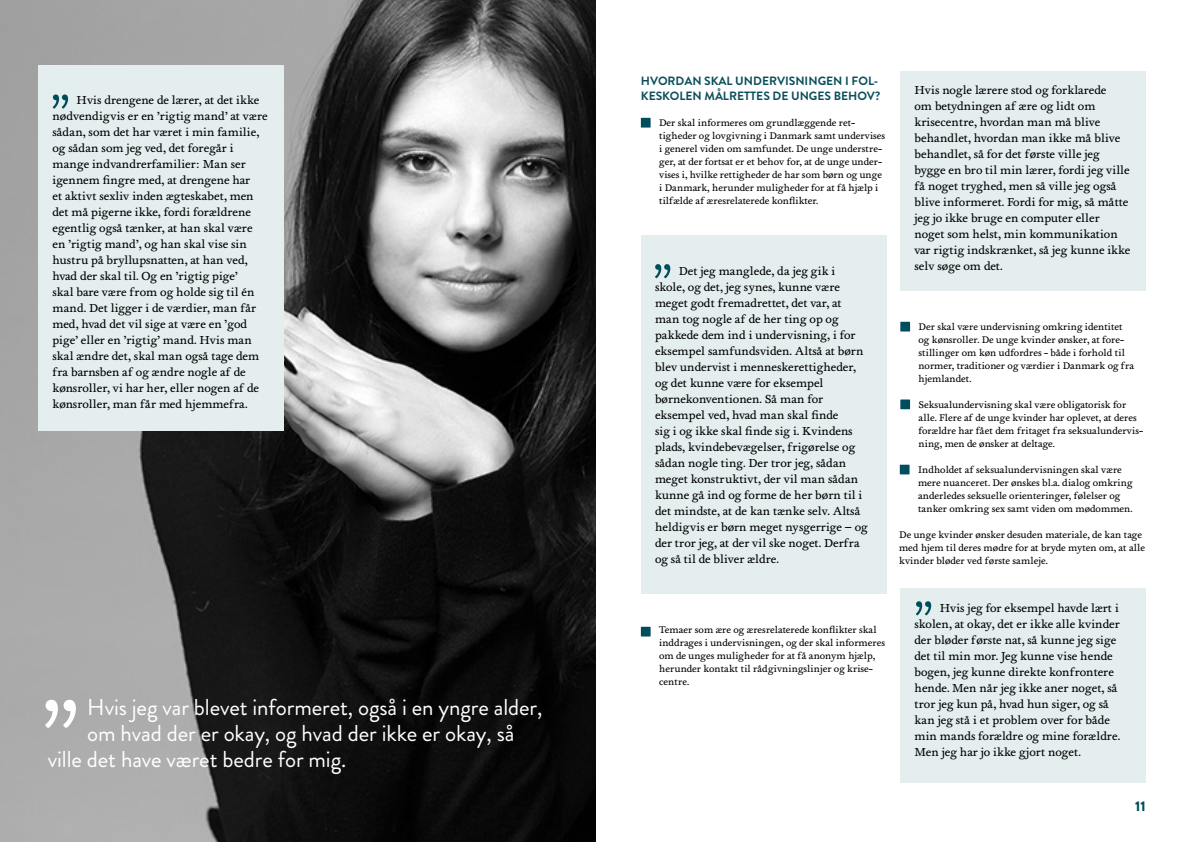
<style>
.page{position:relative;width:1191px;height:842px;background:#fff}
.page>*{position:absolute;margin:0;border:0;box-sizing:border-box;transform-origin:0 0}
.t1{font:23px "Brandon Grotesque";letter-spacing:-.005em;color:#fff}
.t2{font:900 14px "Brandon Grotesque";color:#004e5c}
.t3{font:12px/16px "Foundry Wilson";color:#000}
.t4{font:700 12px/15px "Brandon Grotesque";color:#0b4e5b}
.t5{font:10px/13px "Foundry Wilson";color:#000}
</style>
<div class="page">
<hr style="left:1040px;top:811px;width:119px;height:1px;background:#004e5c">
<div style="left:900px;top:588px;width:245px;height:194px;background:#e4eeef"></div>
<img style="left:0;top:0;width:595px;height:842px">
<svg style="left:45px;top:700px;width:31px;height:28px"></svg>
<div style="left:641px;top:118px;width:9px;height:10px;background:#004e5c"></div>
<div style="left:899px;top:465px;width:10px;height:9px;background:#004e5c"></div>
<div style="left:900px;top:399px;width:10px;height:10px;background:#004e5c"></div>
<div style="left:641px;top:627px;width:9px;height:9px;background:#004e5c"></div>
<div style="left:900px;top:322px;width:10px;height:9px;background:#004e5c"></div>
<div style="left:900px;top:71px;width:245px;height:220px;background:#e4eeef"></div>
<div style="left:38px;top:65px;width:245px;height:366px;background:#e4eeef"></div>
<svg style="left:53px;top:94px;width:15px;height:15px"></svg>
<div style="left:641px;top:235px;width:245px;height:359px;background:#e4eeef"></div>
<svg style="left:655px;top:264px;width:15px;height:14px"></svg>
<svg style="left:916px;top:601px;width:15px;height:14px"></svg>
<p class="t3" style="left:52px;top:93px;width:217px;text-indent:24px">Hvis drengene de lærer, at det ikke nødvendigvis er en ’rigtig mand’ at være sådan, som det har været i min familie, og sådan som jeg ved, det foregår i mange indvandrerfamilier: Man ser igennem fingre med, at drengene har<br>et aktivt sexliv inden ægteskabet, men det må pigerne ikke, fordi forældrene egentlig også tænker, at han skal være en ’rigtig mand’, og han skal vise sin hustru på bryllupsnatten, at han ved, hvad der skal til. Og en ’rigtig pige’<br>skal bare være from og holde sig til én mand. Det ligger i de værdier, man får med, hvad det vil sige at være en ’god pige’ eller en ’rigtig’ mand. Hvis man skal ændre det, skal man også tage dem fra barnsben af og ændre nogle af de kønsroller, vi har her, eller nogen af de kønsroller, man får med hjemmefra.</p>
<h1 class="t1" style="left:87px;top:691px;width:457px">Hvis jeg var blevet informeret, også i en yngre alder,</h1>
<h1 class="t1" style="left:87px;top:717px;width:429px">om hvad der er okay, og hvad der ikke er okay, så</h1>
<h1 class="t1" style="left:48px;top:743px;width:300px">ville det have været bedre for mig.</h1>
<p class="t4" style="left:641px;top:73px;width:241px">HVORDAN SKAL UNDERVISNINGEN I FOL-<br>KESKOLEN MÅLRETTES DE UNGES BEHOV?</p>
<p class="t5" style="left:659px;top:116px;width:228px">Der skal informeres om grundlæggende ret&shy;tigheder og lovgivning i Danmark samt undervises i generel viden om samfundet. De unge understre&shy;ger, at der fortsat er et behov for, at de unge under&shy;vises i, hvilke rettigheder de har som børn og unge i Danmark, herunder muligheder for at få hjælp i tilfælde af æresrelaterede konflikter.</p>
<p class="t3" style="left:655px;top:263px;width:214px;text-indent:24px">Det jeg manglede, da jeg gik i skole, og det, jeg synes, kunne være meget godt fremadrettet, det var, at man tog nogle af de her ting op og pakkede dem ind i undervisning, i for eksempel samfundsviden. Altså at børn blev undervist i menneskerettigheder, og det kunne være for eksempel børnekonventionen. Så man for eksempel ved, hvad man skal finde<br>sig i og ikke skal finde sig i. Kvindens plads, kvindebevægelser, frigørelse og sådan nogle ting. Der tror jeg, sådan meget konstruktivt, der vil man sådan kunne gå ind og forme de her børn til i det mindste, at de kan tænke selv. Altså heldigvis er børn meget nysgerrige – og der tror jeg, at der vil ske noget. Derfra og så til de bliver ældre.</p>
<p class="t5" style="left:659px;top:623px;width:227px">Temaer som ære og æresrelaterede konflikter skal inddrages i undervisningen, og der skal informeres om de unges muligheder for at få anonym hjælp, herunder kontakt til rådgivningslinjer og krise&shy;centre.</p>
<p class="t3" style="left:914px;top:82px;width:217px">Hvis nogle lærere stod og forklarede<br>om betydningen af ære og lidt om krisecentre, hvordan man må blive behandlet, hvordan man ikke må blive behandlet, så for det første ville jeg bygge en bro til min lærer, fordi jeg ville få noget tryghed, men så ville jeg også blive informeret. Fordi for mig, så måtte jeg jo ikke bruge en computer eller noget som helst, min kommunikation var rigtig indskrænket, så jeg kunne ikke selv søge om det.</p>
<p class="t5" style="left:918px;top:320px;width:217px">Der skal være undervisning omkring identitet og kønsroller. De unge kvinder ønsker, at fore&shy;stillinger om køn udfordres - både i forhold til normer, traditioner og værdier i Danmark og fra hjemlandet.</p>
<p class="t5" style="left:918px;top:398px;width:226px">Seksualundervisning skal være obligatorisk for alle. Flere af de unge kvinder har oplevet, at deres forældre har fået dem fritaget fra seksualundervis&shy;ning, men de ønsker at deltage.</p>
<p class="t5" style="left:918px;top:463px;width:216px">Indholdet af seksualundervisningen skal være mere nuanceret. Der ønskes bl.a. dialog omkring anderledes seksuelle orienteringer, følelser og tanker omkring sex samt viden om mødommen.</p>
<p class="t5" style="left:899px;top:528px;width:247px">De unge kvinder ønsker desuden materiale, de kan tage med hjem til deres mødre for at bryde myten om, at alle kvinder bløder ved første samleje.</p>
<p class="t3" style="left:914px;top:600px;width:207px;text-indent:25px">Hvis jeg for eksempel havde lært i skolen, at okay, det er ikke alle kvinder der bløder første nat, så kunne jeg sige det til min mor. Jeg kunne vise hende bogen, jeg kunne direkte konfrontere hende. Men når jeg ikke aner noget, så tror jeg kun på, hvad hun siger, og så kan jeg stå i et problem over for både min mands forældre og mine forældre.<br>Men jeg har jo ikke gjort noget.</p>
<p class="t2" style="left:1135px;top:796px;width:12px">11</p>
</div>
